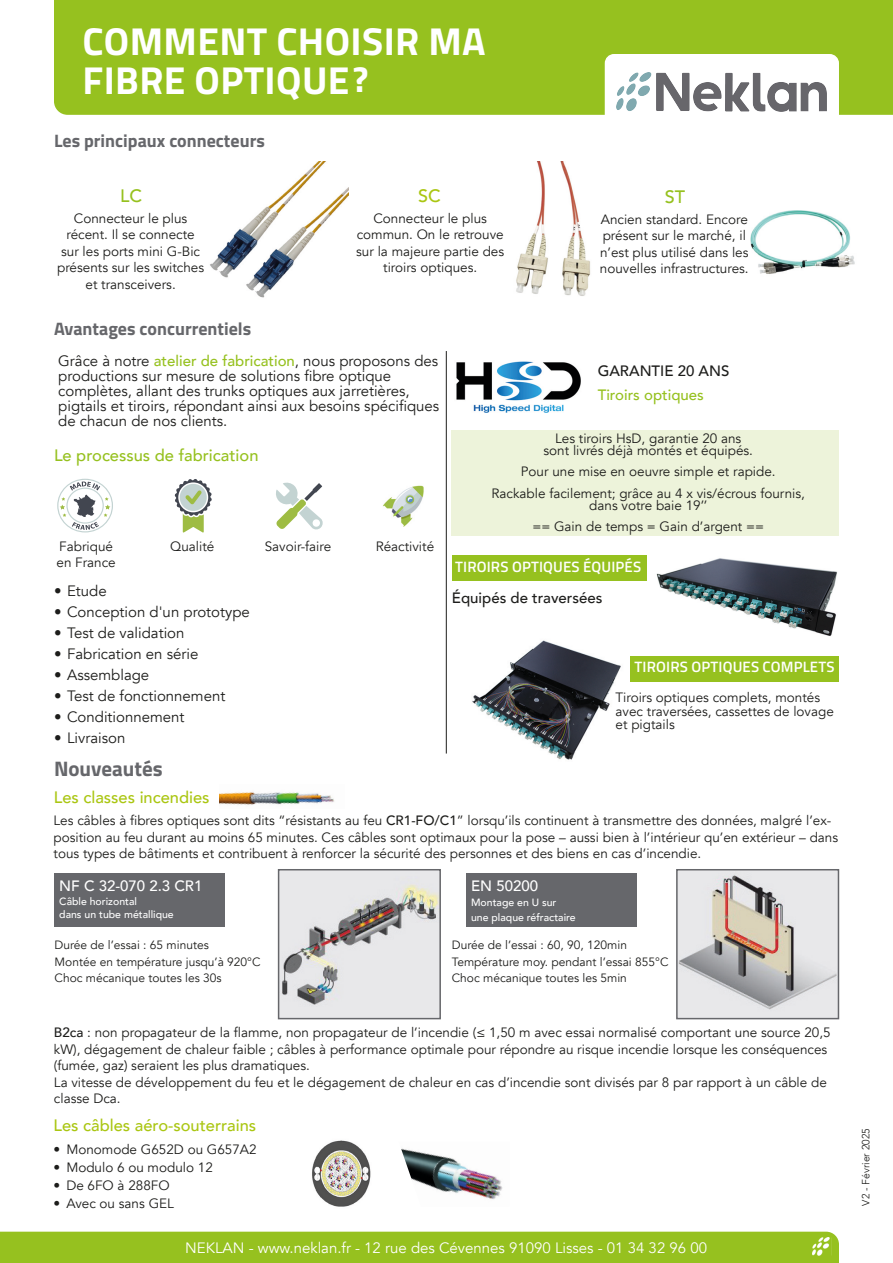
<style>
.page{position:relative;width:893px;height:1263px;background:#fff}
.page>*{position:absolute;margin:0;border:0;box-sizing:border-box;transform-origin:0 0}
.Titre_de_page{font:700 39px "Titillium";letter-spacing:.01em;color:#fff}
.Titre_de_page-2{font:700 36px "Titillium";color:#fff}
.t1{font:700 21px "Titillium";color:#66676b}
.t2{font:700 18px "Titillium";color:#66676b}
.t3{font:500 18px "Avenir";color:#96c11f}
.t4{font:500 18px "Avenir";color:#aac612}
.t5{font:500 16.5px "Avenir";color:#aac612}
.t6{font:500 16.5px "Avenir";color:#96c11f}
.t7{font:15px/15px "Avenir";color:#1d1d1b}
.Titre_de_page-3{font:15px "Avenir";color:#fff}
.t8{font:600 15px "Titillium";letter-spacing:.01em;color:#fff}
.t9{font:500 15px "Avenir";color:#1d1d1b}
.t10{font:500 15px "Avenir";color:#fff}
.t11{font:500 15px "Avenir";color:#96c11f}
.Titre_de_page-4{font:13.5px/16.5px "Avenir";color:#1d1d1b}
.Titre_page_produits{font:13.5px/13.5px "Avenir";color:#1d1d1b}
.Titre_de_page-5{font:12px "Avenir";color:#1d1d1b}
.t12{font:500 10.5px "Avenir";color:#fff}
.t13{font:300 10.5px "Avenir";color:#1d1d1b}
.s1{font-weight:500;color:#96c11f}
.s2{font-weight:500}
</style>
<div class="page">
<img style="left:472px;top:640px;width:159px;height:120px">
<div style="left:452px;top:430px;width:387px;height:106px;background:#edf3da"></div>
<hr style="left:446px;top:351px;width:1px;height:402px;background:#1d1d1b">
<img style="left:456px;top:361px;width:125px;height:52px">
<img style="left:516px;top:161px;width:75px;height:135px">
<img style="left:210px;top:161px;width:138px;height:137px">
<img style="left:750px;top:210px;width:105px;height:64px">
<img style="left:656px;top:558px;width:181px;height:78px">
<div style="left:452px;top:556px;width:195px;height:25px;background:#96c11f"></div>
<div style="left:631px;top:656px;width:208px;height:25px;background:#96c11f"></div>
<div style="left:0;top:1232px;width:839px;height:31px;background:#96c11f"></div>
<img style="left:813px;top:1237px;width:18px;height:18px">
<div style="left:54px;top:0;width:839px;height:115px;background:#96c11f"></div>
<div style="left:605px;top:55px;width:233px;height:75px;background:#fff;border-radius:9px"></div>
<div style="left:605px;top:54px;width:234px;height:77px;border:2px solid #fff;border-radius:9px"></div>
<img style="left:616px;top:72px;width:211px;height:39px">
<svg style="left:57px;top:479px;width:56px;height:53px"></svg>
<svg style="left:175px;top:479px;width:37px;height:54px"></svg>
<svg style="left:276px;top:482px;width:47px;height:48px"></svg>
<img style="left:383px;top:485px;width:41px;height:42px">
<img style="left:281px;top:872px;width:157px;height:144px">
<div style="left:278px;top:869px;width:163px;height:150px;border:2px solid #66676b"></div>
<div style="left:54px;top:873px;width:171px;height:53px;background:#66676b"></div>
<div style="left:466px;top:873px;width:170px;height:53px;background:#66676b"></div>
<img style="left:679px;top:872px;width:157px;height:144px">
<div style="left:676px;top:869px;width:163px;height:150px;border:2px solid #66676b"></div>
<img style="left:219px;top:792px;width:116px;height:13px">
<img style="left:312px;top:1140px;width:59px;height:67px">
<img style="left:401px;top:1148px;width:102px;height:52px">
<p class="Titre_de_page" style="left:83px;top:11px;width:405px">COMMENT CHOISIR MA</p>
<p class="Titre_de_page" style="left:83px;top:50px;width:268px">FIBRE OPTIQUE</p>
<p class="Titre_de_page-2" style="left:353px;top:52px;width:17px">?</p>
<p class="t2" style="left:54px;top:127px;width:212px">Les principaux connecteurs</p>
<p class="t3" style="left:120px;top:180px;width:24px">LC</p>
<p class="Titre_de_page-4" style="left:57px;top:210px;width:148px;text-align:center">Connecteur le plus récent. Il se connecte sur les ports mini G-Bic présents sur les switches et transceivers.</p>
<p class="t2" style="left:54px;top:315px;width:199px">Avantages concurrentiels</p>
<p class="t4" style="left:418px;top:180px;width:24px">SC</p>
<p class="t3" style="left:665px;top:181px;width:22px">ST</p>
<p class="Titre_de_page-4" style="left:356px;top:210px;width:149px;text-align:center">Connecteur le plus commun. On le retrouve sur la majeure partie des tiroirs optiques.</p>
<p class="Titre_de_page-4" style="left:600px;top:211px;width:150px">Ancien standard. Encore présent sur le marché, il n’est plus utilisé dans les nouvelles infrastructures.</p>
<p class="t7" style="left:58px;top:354px;width:382px">Grâce à notre <span class="s1">atelier de fabrication</span>, nous proposons des productions sur mesure de solutions fibre optique</p>
<p class="t7" style="left:58px;top:384px;width:353px">complètes, allant des trunks optiques aux jarretières,</p>
<p class="t7" style="left:58px;top:399px;width:383px">pigtails et tiroirs, répondant ainsi aux besoins spécifiques de chacun de nos clients.</p>
<p class="t6" style="left:54px;top:441px;width:206px">Le processus de fabrication</p>
<p class="Titre_de_page-4" style="left:59px;top:538px;width:55px">Fabriqué</p>
<p class="Titre_de_page-4" style="left:57px;top:554px;width:61px">en France</p>
<p class="Titre_de_page-4" style="left:170px;top:538px;width:46px">Qualité</p>
<p class="t7" style="left:54px;top:583px;width:54px">• Etude</p>
<p class="t7" style="left:54px;top:604px;width:197px">• Conception d'un prototype</p>
<p class="t7" style="left:54px;top:625px;width:132px">• Test de validation</p>
<p class="t7" style="left:54px;top:646px;width:146px">• Fabrication en série</p>
<p class="t7" style="left:54px;top:667px;width:97px">• Assemblage</p>
<p class="t7" style="left:54px;top:688px;width:173px">• Test de fonctionnement</p>
<p class="t7" style="left:54px;top:709px;width:132px">• Conditionnement</p>
<p class="t7" style="left:54px;top:730px;width:73px">• Livraison</p>
<p class="t1" style="left:54px;top:752px;width:110px">Nouveautés</p>
<p class="t5" style="left:54px;top:782px;width:157px">Les classes incendies</p>
<p class="Titre_de_page-4" style="left:265px;top:538px;width:68px">Savoir-faire</p>
<p class="Titre_de_page-4" style="left:376px;top:539px;width:60px">Réactivité</p>
<p class="t9" style="left:598px;top:357px;width:133px">GARANTIE 20 ANS</p>
<p class="t11" style="left:598px;top:381px;width:108px">Tiroirs optiques</p>
<p class="Titre_de_page-4" style="left:555px;top:430px;width:188px">Les tiroirs HsD, garantie 20 ans</p>
<p class="Titre_de_page-4" style="left:543px;top:442px;width:211px">sont livrés déjà montés et équipés.</p>
<p class="Titre_de_page-4" style="left:521px;top:463px;width:256px">Pour une mise en oeuvre simple et rapide.</p>
<p class="Titre_de_page-4" style="left:492px;top:485px;width:315px">Rackable facilement; grâce au 4 x vis/écrous fournis,</p>
<p class="Titre_de_page-4" style="left:589px;top:497px;width:120px">dans votre baie 19’’</p>
<p class="Titre_de_page-4" style="left:532px;top:518px;width:233px">== Gain de temps = Gain d’argent ==</p>
<p class="t8" style="left:455px;top:555px;width:188px">TIROIRS OPTIQUES ÉQUIPÉS</p>
<p class="t9" style="left:452px;top:585px;width:152px">Équipés de traversées</p>
<p class="t8" style="left:635px;top:656px;width:201px">TIROIRS OPTIQUES COMPLETS</p>
<p class="Titre_page_produits" style="left:616px;top:691px;width:220px">Tiroirs optiques complets, montés avec traversées, cassettes de lovage et pigtails</p>
<p class="Titre_de_page-4" style="left:54px;top:812px;width:786px">Les câbles à fibres optiques sont dits “résistants au feu <span class="s2">CR1-FO/C1</span>” lorsqu’ils continuent à transmettre des données, malgré l’ex&shy;position au feu durant au moins 65 minutes. Ces câbles sont optimaux pour la pose – aussi bien à l’intérieur qu’en extérieur – dans tous types de bâtiments et contribuent à renforcer la sécurité des personnes et des biens en cas d’incendie.</p>
<p class="t10" style="left:59px;top:873px;width:145px">NF C 32-070 2.3 CR1</p>
<p class="t12" style="left:59px;top:892px;width:79px">Câble horizontal</p>
<p class="t12" style="left:59px;top:905px;width:116px">dans un tube métallique</p>
<p class="Titre_de_page-5" style="left:55px;top:938px;width:156px">Durée de l’essai : 65 minutes</p>
<p class="Titre_de_page-5" style="left:55px;top:954px;width:207px">Montée en température jusqu’à 920°C</p>
<p class="Titre_de_page-5" style="left:55px;top:971px;width:169px">Choc mécanique toutes les 30s</p>
<p class="t10" style="left:471px;top:873px;width:68px">EN 50200</p>
<p class="t12" style="left:471px;top:893px;width:87px">Montage en U sur</p>
<p class="t12" style="left:471px;top:908px;width:106px">une plaque réfractaire</p>
<p class="Titre_de_page-5" style="left:452px;top:938px;width:177px">Durée de l’essai : 60, 90, 120min</p>
<p class="Titre_de_page-5" style="left:452px;top:954px;width:218px">Température moy. pendant l’essai 855°C</p>
<p class="Titre_de_page-5" style="left:452px;top:971px;width:177px">Choc mécanique toutes les 5min</p>
<p class="Titre_de_page-4" style="left:54px;top:1025px;width:778px"><span class="s2">B2ca</span> : non propagateur de la flamme, non propagateur de l’incendie (≤ 1,50 m avec essai normalisé comportant une source 20,5 kW), dégagement de chaleur faible ; câbles à performance optimale pour répondre au risque incendie lorsque les conséquences (fumée, gaz) seraient les plus dramatiques.</p>
<p class="Titre_de_page-4" style="left:54px;top:1074px;width:774px">La vitesse de développement du feu et le dégagement de chaleur en cas d’incendie sont divisés par 8 par rapport à un câble de classe Dca.</p>
<p class="t5" style="left:54px;top:1110px;width:204px">Les câbles aéro-souterrains</p>
<p class="Titre_de_page-4" style="left:54px;top:1141px;width:205px">• Monomode G652D ou G657A2</p>
<p class="Titre_de_page-4" style="left:54px;top:1159px;width:161px">• Modulo 6 ou modulo 12</p>
<p class="Titre_de_page-4" style="left:54px;top:1177px;width:118px">• De 6FO à 288FO</p>
<p class="Titre_de_page-4" style="left:54px;top:1195px;width:122px">• Avec ou sans GEL</p>
<p class="Titre_de_page-3" style="left:185px;top:1239px;width:523px">NEKLAN - www.neklan.fr - 12 rue des Cévennes 91090 Lisses - 01 34 32 96 00</p>
<p class="t13" style="left:859px;top:1205px;width:79px;rotate:-90deg">V2 - Février 2025</p>
</div>
